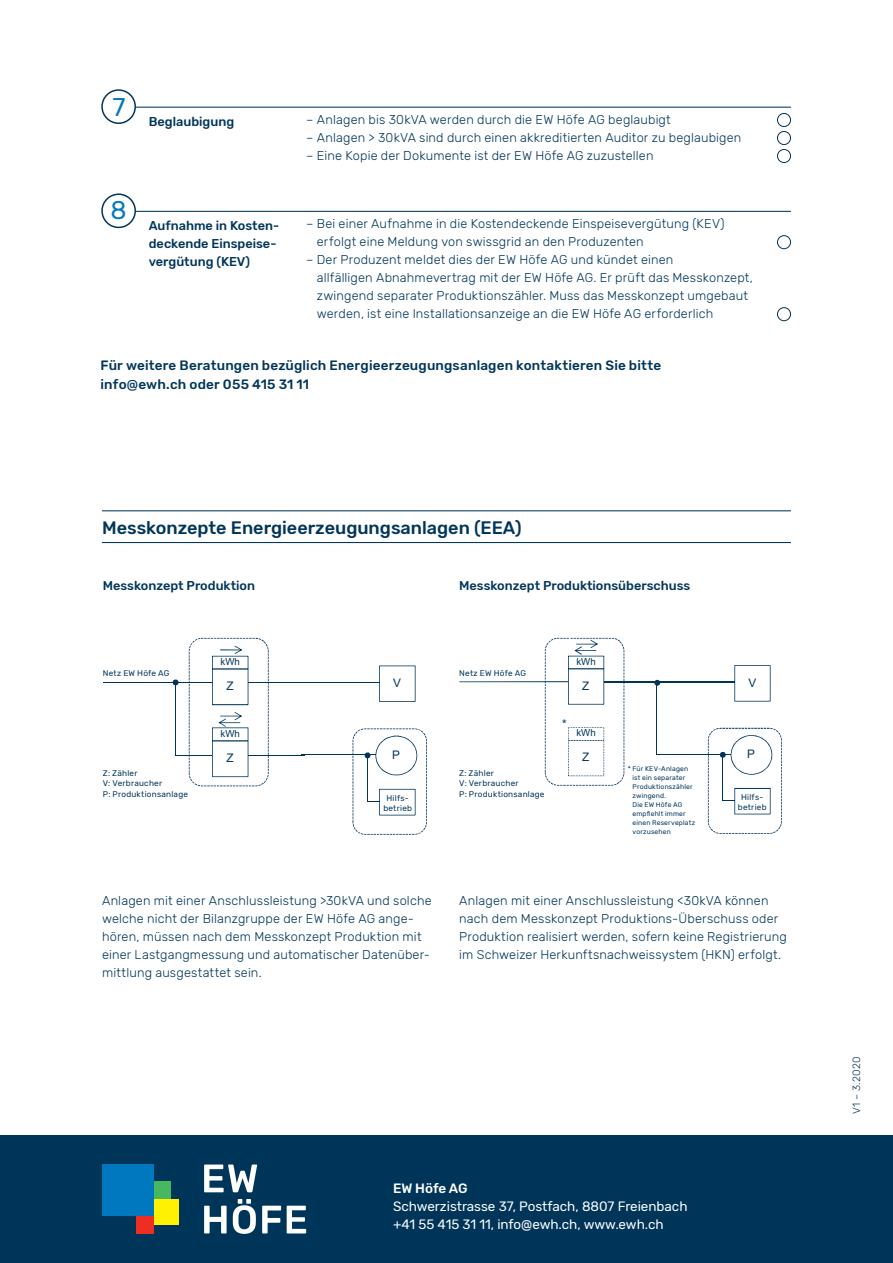
<style>
.page{position:relative;width:893px;height:1263px;background:#fff}
.page>*{position:absolute;margin:0;border:0;box-sizing:border-box;transform-origin:0 0}
.AL_Titel_1{font:25.5px "Rubik";color:#0078c0}
.Kopfzeile_klein{font:500 18px "Rubik";color:#00355a}
.Absatzformat_1{font:500 13.5px/18.8px "Rubik";letter-spacing:.01em;color:#00355a}
.t1{font:13.5px "Rubik";letter-spacing:-.005em;color:#fff}
.t2{font:500 13.5px "Rubik";letter-spacing:-.01em;color:#fff}
.Absatzformat_1-2{font:300 12.75px/18px "Rubik";letter-spacing:.01em;color:#00355a}
.Absatzformat_1-3{font:500 12.75px/18px "Rubik";color:#00355a}
.t3{font:11.7px "Arial";color:#00355a}
.t4{font:300 10.5px "Rubik";letter-spacing:.025em;color:#00355a}
.t5{font:9.75px "Arial";color:#00355a}
.Absatzformat_1-4{font:8.25px/10.5px "Rubik";letter-spacing:.025em;color:#00355a;text-align:center}
.Absatzformat_1-5{font:6.75px/9px "Rubik";letter-spacing:.025em;color:#00355a}
</style>
<div class="page">
<div style="left:777px;top:113px;width:14px;height:14px;border:1px solid #00355a;border-radius:50%"></div>
<div style="left:777px;top:131px;width:14px;height:14px;border:1px solid #00355a;border-radius:50%"></div>
<div style="left:777px;top:149px;width:14px;height:14px;border:1px solid #00355a;border-radius:50%"></div>
<hr style="left:135px;top:107px;width:656px;height:1px;background:#00355a">
<div style="left:101px;top:89px;width:35px;height:35px;border:2px solid #00355a;border-radius:50%"></div>
<div style="left:777px;top:235px;width:14px;height:14px;border:1px solid #00355a;border-radius:50%"></div>
<div style="left:777px;top:307px;width:14px;height:14px;border:1px solid #00355a;border-radius:50%"></div>
<hr style="left:135px;top:211px;width:656px;height:1px;background:#00355a">
<div style="left:101px;top:193px;width:35px;height:35px;border:2px solid #00355a;border-radius:50%"></div>
<hr style="left:103px;top:682px;width:109px;height:1px;background:#00355a">
<hr style="left:248px;top:682px;width:131px;height:1px;background:#00355a">
<hr style="left:175px;top:683px;width:1px;height:72px;background:#00355a">
<hr style="left:175px;top:755px;width:37px;height:1px;background:#00355a">
<svg style="left:173px;top:680px;width:6px;height:5px"></svg>
<svg style="left:189px;top:638px;width:80px;height:148px"></svg>
<svg style="left:379px;top:665px;width:37px;height:37px"></svg>
<hr style="left:301px;top:754px;width:75px;height:1px;background:#00355a">
<svg style="left:353px;top:728px;width:74px;height:107px"></svg>
<hr style="left:248px;top:755px;width:57px;height:1px;background:#00355a">
<hr style="left:102px;top:542px;width:689px;height:1px;background:#00355a">
<hr style="left:102px;top:510px;width:689px;height:1px;background:#00355a">
<hr style="left:459px;top:681px;width:109px;height:1px;background:#00355a">
<hr style="left:604px;top:682px;width:130px;height:1px;background:#00355a">
<svg style="left:734px;top:665px;width:37px;height:36px"></svg>
<hr style="left:657px;top:754px;width:74px;height:1px;background:#00355a">
<svg style="left:708px;top:728px;width:74px;height:106px"></svg>
<svg style="left:545px;top:638px;width:80px;height:148px"></svg>
<hr style="left:656px;top:682px;width:1px;height:72px;background:#00355a">
<svg style="left:654px;top:680px;width:6px;height:6px"></svg>
<div style="left:0;top:1135px;width:893px;height:128px;background:#00355a"></div>
<div style="left:153px;top:1199px;width:26px;height:26px;background:#fff101"></div>
<div style="left:136px;top:1216px;width:17px;height:17px;background:#ee2e22"></div>
<div style="left:153px;top:1182px;width:17px;height:17px;background:#46b85f"></div>
<div style="left:102px;top:1164px;width:51px;height:52px;background:#0078c0"></div>
<svg style="left:204px;top:1164px;width:53px;height:28px"></svg>
<svg style="left:204px;top:1206px;width:23px;height:27px"></svg>
<svg style="left:233px;top:1199px;width:23px;height:35px"></svg>
<svg style="left:262px;top:1206px;width:19px;height:27px"></svg>
<svg style="left:287px;top:1206px;width:19px;height:27px"></svg>
<p class="AL_Titel_1" style="left:112px;top:93px;width:15px">7</p>
<p class="Absatzformat_1-3" style="left:149px;top:113px;width:87px">Beglaubigung</p>
<p class="AL_Titel_1" style="left:110px;top:196px;width:18px">8</p>
<p class="Absatzformat_1-3" style="left:149px;top:217px;width:132px">Aufnahme in Kosten&shy;deckende Einspeise&shy;vergütung (KEV)</p>
<p class="Absatzformat_1-2" style="left:306px;top:110px;width:366px">– Anlagen bis 30kVA werden durch die EW Höfe AG beglaubigt</p>
<p class="Absatzformat_1-2" style="left:306px;top:128px;width:437px">– Anlagen &gt; 30kVA sind durch einen akkreditierten Auditor zu beglaubigen</p>
<p class="Absatzformat_1-2" style="left:306px;top:146px;width:349px">– Eine Kopie der Dokumente ist der EW Höfe AG zuzustellen</p>
<p class="Absatzformat_1-2" style="left:317px;top:215px;width:409px;text-indent:-11px">– Bei einer Aufnahme in die Kostendeckende Einspeisevergütung (KEV) erfolgt eine Meldung von swissgrid an den Produzenten</p>
<p class="Absatzformat_1-2" style="left:317px;top:251px;width:438px;text-indent:-11px">– Der Produzent meldet dies der EW Höfe AG und kündet einen<br>allfälligen Abnahmevertrag mit der EW Höfe AG. Er prüft das Messkonzept, zwingend separater Produktionszähler. Muss das Messkonzept umgebaut werden, ist eine Installationsanzeige an die EW Höfe AG erforderlich</p>
<p class="Absatzformat_1" style="left:101px;top:356px;width:562px">Für weitere Beratungen bezüglich Energieerzeugungsanlagen kontaktieren Sie bitte info@ewh.ch oder 055 415 31 11</p>
<p class="Kopfzeile_klein" style="left:102px;top:517px;width:421px">Messkonzepte Energieerzeugungsanlagen (EEA)</p>
<p class="Absatzformat_1-3" style="left:103px;top:577px;width:154px">Messkonzept Produktion</p>
<p class="Absatzformat_1-3" style="left:459px;top:577px;width:233px">Messkonzept Produktionsüberschuss</p>
<p class="Absatzformat_1-4" style="left:103px;top:668px;width:68px">Netz EW Höfe AG</p>
<p class="Absatzformat_1-4" style="left:103px;top:768px;width:36px">Z: Zähler</p>
<p class="Absatzformat_1-4" style="left:103px;top:778px;width:61px">V: Verbraucher</p>
<p class="Absatzformat_1-4" style="left:103px;top:789px;width:87px">P: Produktionsanlage</p>
<p class="t5" style="left:221px;top:655px;width:21px">kWh</p>
<p class="t3" style="left:226px;top:678px;width:9px">Z</p>
<p class="t5" style="left:221px;top:726px;width:21px">kWh</p>
<p class="t3" style="left:226px;top:749px;width:9px">Z</p>
<p class="t5" style="left:576px;top:655px;width:21px">kWh</p>
<p class="Absatzformat_1-4" style="left:459px;top:668px;width:68px">Netz EW Höfe AG</p>
<p class="t3" style="left:393px;top:675px;width:9px">V</p>
<p class="t3" style="left:582px;top:677px;width:9px">Z</p>
<p class="t3" style="left:748px;top:675px;width:9px">V</p>
<p class="t3" style="left:562px;top:716px;width:6px">*</p>
<p class="t5" style="left:576px;top:726px;width:21px">kWh</p>
<p class="t3" style="left:392px;top:747px;width:9px">P</p>
<p class="t3" style="left:582px;top:749px;width:9px">Z</p>
<p class="t3" style="left:747px;top:746px;width:9px">P</p>
<p class="Absatzformat_1-4" style="left:383px;top:793px;width:30px">Hilfs&shy;betrieb</p>
<p class="Absatzformat_1-4" style="left:459px;top:768px;width:36px">Z: Zähler</p>
<p class="Absatzformat_1-4" style="left:459px;top:778px;width:61px">V: Verbraucher</p>
<p class="Absatzformat_1-4" style="left:459px;top:789px;width:87px">P: Produktionsanlage</p>
<p class="Absatzformat_1-5" style="left:632px;top:764px;width:64px;text-indent:-5px">* Für KEV-Anlagen ist ein separater<br>Produktionszähler zwingend.<br>Die EW Höfe AG empfiehlt immer einen Reserveplatz vorzusehen</p>
<p class="Absatzformat_1-4" style="left:738px;top:792px;width:30px">Hilfs&shy;betrieb</p>
<p class="Absatzformat_1-2" style="left:102px;top:892px;width:331px">Anlagen mit einer Anschlussleistung &gt;30kVA und solche welche nicht der Bilanzgruppe der EW Höfe AG ange&shy;hören, müssen nach dem Messkonzept Produktion mit einer Lastgangmessung und automatischer Datenüber&shy;mittlung ausgestattet sein.</p>
<p class="Absatzformat_1-2" style="left:459px;top:892px;width:329px">Anlagen mit einer Anschlussleistung &lt;30kVA können nach dem Messkonzept Produktions-Überschuss oder Produktion realisiert werden, sofern keine Registrierung im Schweizer Herkunftsnachweissystem (HKN) erfolgt.</p>
<p class="t2" style="left:393px;top:1181px;width:76px">EW Höfe AG</p>
<p class="t1" style="left:393px;top:1199px;width:296px">Schwerzistrasse 37, Postfach, 8807 Freienbach</p>
<p class="t1" style="left:393px;top:1217px;width:272px">+41 55 415 31 11, info@ewh.ch, www.ewh.ch</p>
<p class="t4" style="left:851px;top:1114px;width:59px;rotate:-90deg">V1 – 3.2020</p>
</div>
